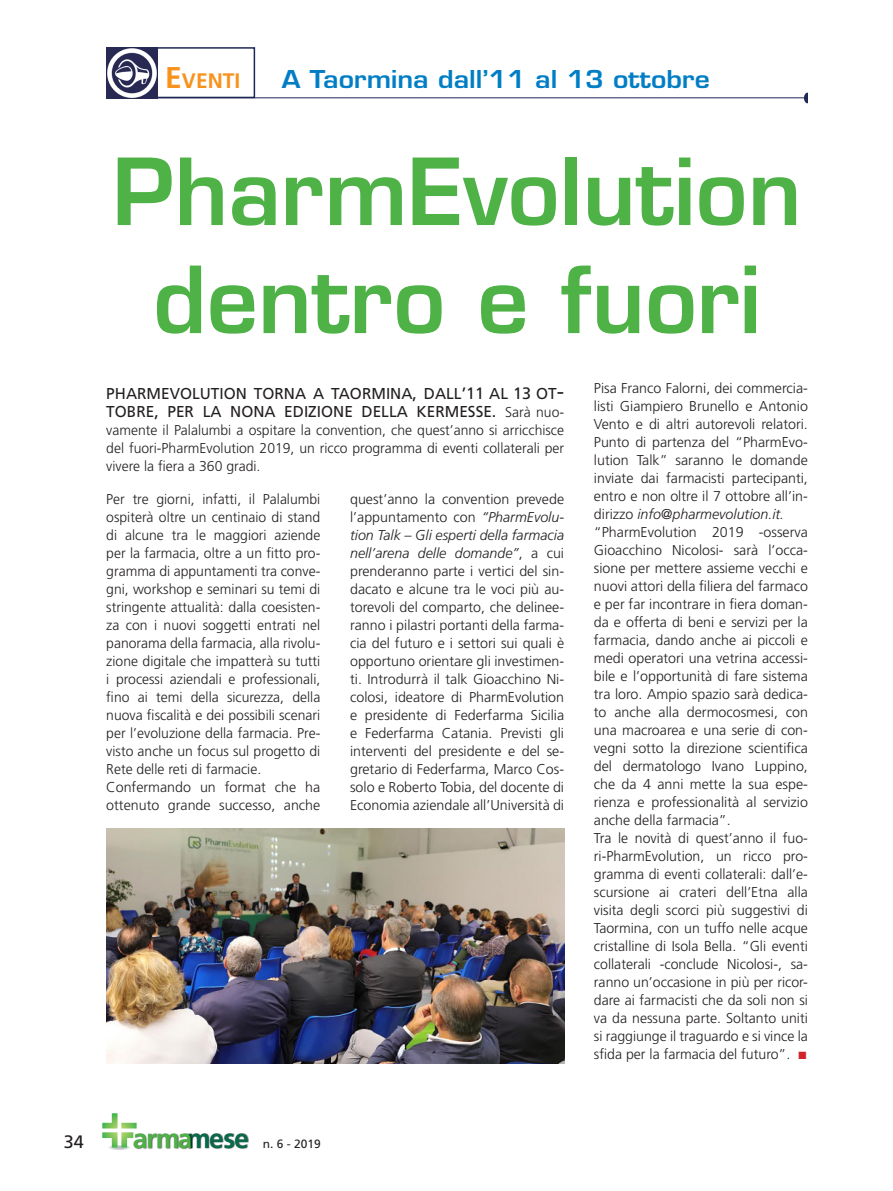
<style>
.page{position:relative;width:893px;height:1191px;background:#fff}
.page>*{position:absolute;margin:0;border:0;box-sizing:border-box;transform-origin:0 0}
.t1{font:600 90px "Eurostile LT";color:#4eb247}
.t2{font:700 27.45px "Frutiger CE";letter-spacing:-.05em;color:#4eb247}
.t3{font:600 24px "Eurostile LT";color:#007ec5;scale:1.1 1}
.t4{font:700 21px "Frutiger CE";color:#f7931d}
.t5{font:18px "Frutiger CE";color:#231f20}
.t6{font:15.75px/18px "Frutiger CE";color:#231f20}
.Normale{font:300 14.25px/18px "Frutiger CE";color:#231f20;text-align:justify}
.t7{font:12px "Frutiger CE";color:#231f20}
.s1{font-size:30px}
.s2{font-size:16.5px}
.s3{font-size:22.5px}
.s4{font-weight:300;font-size:14.25px}
.s5{font-style:italic}
.s6{color:#09694b}
.s7{color:#d1232a}
</style>
<div class="page">
<svg style="left:108px;top:1144px;width:23px;height:6px"></svg>
<div style="left:188px;top:1132px;width:61px;height:17px;background:#231f20;opacity:.75"></div>
<div style="left:133px;top:1132px;width:60px;height:17px;background:#231f20;opacity:.75"></div>
<svg style="left:133px;top:1122px;width:4px;height:6px"></svg>
<svg style="left:102px;top:1113px;width:31px;height:34px"></svg>
<hr style="left:106px;top:97px;width:702px;height:1px;background:#1e2856">
<img style="left:106px;top:828px;width:458px;height:235px">
<div style="left:804px;top:93px;width:7px;height:10px;background:#1e2856;border-radius:50%"></div>
<hr style="left:808px;top:90px;width:4px;height:18px;background:#fff">
<div style="left:106px;top:47px;width:149px;height:51px;border:2px solid #1e2856"></div>
<img style="left:106px;top:47px;width:51px;height:51px">
<p class="t4" style="left:165px;top:68px;width:77px"><span class="s1">E</span>VENTI</p>
<p class="t3" style="left:282px;top:64px;width:390px">A Taormina dall’11 al 13 ottobre</p>
<p class="t1" style="left:113px;top:136px;width:690px">PharmEvolution</p>
<p class="t1" style="left:153px;top:244px;width:609px">dentro e fuori</p>
<p class="t6" style="left:106px;top:384px;width:459px">PHARMEVOLUTION TORNA A TAORMINA<span class="s2">,</span> DALL<span class="s2">’11</span> AL <span class="s2">13</span> OT<span class="s3">-<br></span>TOBRE<span class="s2">,</span> PER LA NONA EDIZIONE DELLA KERMESSE<span class="s2">.</span> <span class="s4">Sarà nuo-</span></p>
<p class="Normale" style="left:106px;top:421px;width:459px">vamente il Palalumbi a ospitare la convention, che quest’anno si arricchisce del fuori-PharmEvolution 2019, un ricco programma di eventi collaterali per vivere la fiera a 360 gradi.</p>
<p class="Normale" style="left:106px;top:489px;width:216px">Per tre giorni, infatti, il Palalumbi ospiterà oltre un centinaio di stand di alcune tra le maggiori aziende per la farmacia, oltre a un fitto pro&shy;gramma di appuntamenti tra conve&shy;gni, workshop e seminari su temi di stringente attualità: dalla coesisten&shy;za con i nuovi soggetti entrati nel panorama della farmacia, alla rivolu&shy;zione digitale che impatterà su tutti i processi aziendali e professionali, fino ai temi della sicurezza, della nuova fiscalità e dei possibili scenari per l’evoluzione della farmacia. Pre&shy;visto anche un focus sul progetto di Rete delle reti di farmacie.</p>
<p class="Normale" style="left:106px;top:777px;width:216px">Confermando un format che ha ottenuto grande successo, anche</p>
<p class="Normale" style="left:350px;top:489px;width:216px">quest’anno la convention prevede l’appuntamento con <span class="s5">“PharmEvolu&shy;tion Talk – Gli esperti della farmacia nell’arena delle domande”</span>, a cui prenderanno parte i vertici del sin&shy;dacato e alcune tra le voci più au&shy;torevoli del comparto, che delinee&shy;ranno i pilastri portanti della farma&shy;cia del futuro e i settori sui quali è opportuno orientare gli investimen&shy;ti. Introdurrà il talk Gioacchino Ni&shy;colosi, ideatore di PharmEvolution e presidente di Federfarma Sicilia e Federfarma Catania. Previsti gli interventi del presidente e del se&shy;gretario di Federfarma, Marco Cos&shy;solo e Roberto Tobia, del docente di Economia aziendale all’Università di</p>
<p class="t5" style="left:64px;top:1131px;width:22px">34</p>
<h2 class="t2" style="left:133px;top:1121px;width:118px">arma<span class="s6">mese</span></h2>
<p class="t7" style="left:263px;top:1136px;width:60px">n. 6 - 2019</p>
<p class="Normale" style="left:594px;top:379px;width:216px">Pisa Franco Falorni, dei commercia&shy;listi Giampiero Brunello e Antonio Vento e di altri autorevoli relatori.<br>Punto di partenza del “PharmEvo&shy;lution Talk” saranno le domande inviate dai farmacisti partecipanti, entro e non oltre il 7 ottobre all’in&shy;dirizzo <span class="s5">info@pharmevolution.it.</span></p>
<p class="Normale" style="left:594px;top:523px;width:216px">“PharmEvolution 2019 -osserva Gioacchino Nicolosi- sarà l’occa&shy;sione per mettere assieme vecchi e nuovi attori della filiera del farmaco e per far incontrare in fiera doman&shy;da e offerta di beni e servizi per la farmacia, dando anche ai piccoli e medi operatori una vetrina accessi&shy;bile e l’opportunità di fare sistema tra loro. Ampio spazio sarà dedica&shy;to anche alla dermocosmesi, con una macroarea e una serie di con&shy;vegni sotto la direzione scientifica del dermatologo Ivano Luppino, che da 4 anni mette la sua espe&shy;rienza e professionalità al servizio anche della farmacia”.</p>
<p class="Normale" style="left:594px;top:829px;width:216px">Tra le novità di quest’anno il fuo&shy;ri-PharmEvolution, un ricco pro&shy;gramma di eventi collaterali: dall’e&shy;scursione ai crateri dell’Etna alla visita degli scorci più suggestivi di Taormina, con un tuffo nelle acque cristalline di Isola Bella. “Gli eventi collaterali -conclude Nicolosi-, sa&shy;ranno un’occasione in più per ricor&shy;dare ai farmacisti che da soli non si va da nessuna parte. Soltanto uniti si raggiunge il traguardo e si vince la sfida per la farmacia del futuro”. <span class="s7">■</span></p>
</div>
